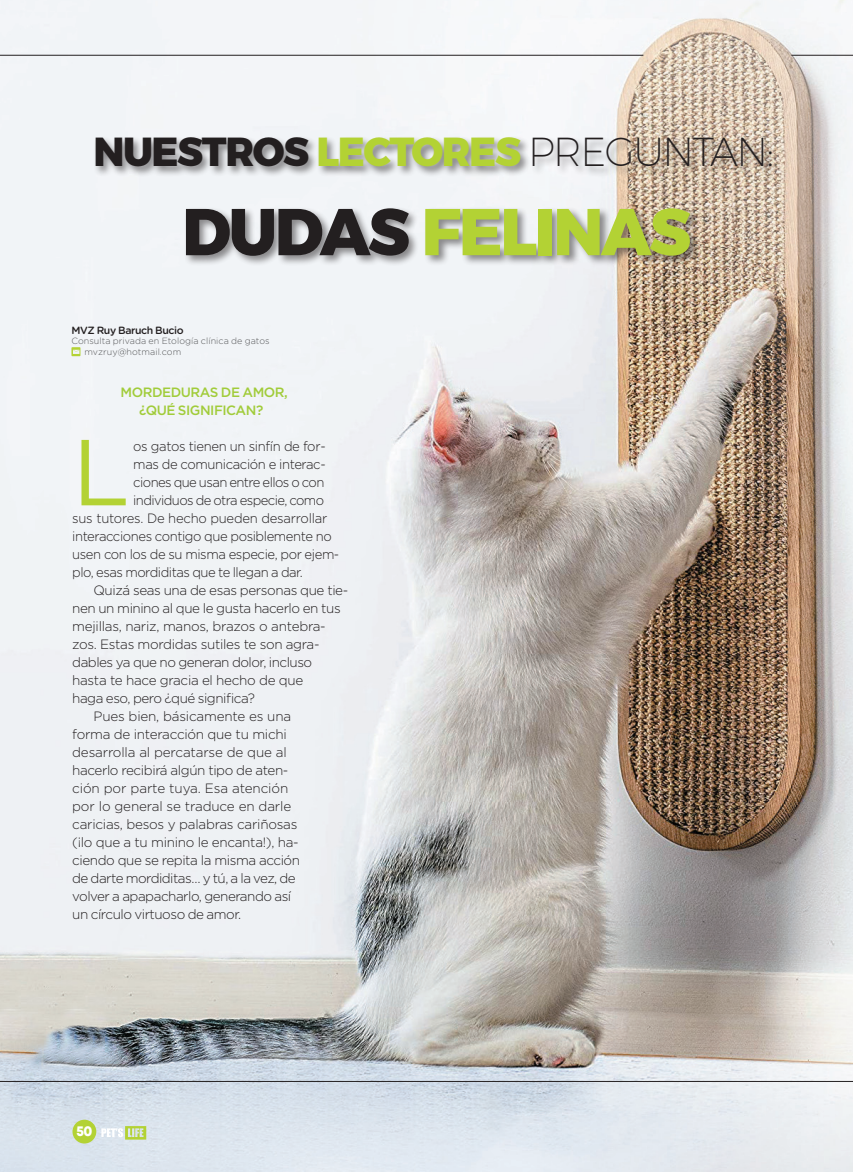
<style>
.page{position:relative;width:853px;height:1172px;background:#fff}
.page>*{position:absolute;margin:0;border:0;box-sizing:border-box;transform-origin:0 0}
.t1{font:93.45px "Gotham";color:#b3d234}
.t2{font:800 66px "Montserrat";letter-spacing:-.035em;color:#b3d234}
.t3{font:200 40.5px "Montserrat";letter-spacing:-.035em;color:#231f20}
.t4{font:14.4px "Mont Heavy DEMO";color:#fff;scale:.93 1}
.t5{font:300 13.5px/18px "Gotham";letter-spacing:-.03em;color:#231f20}
.t6{font:500 13.5px "Gotham";letter-spacing:-.035em;color:#a1cc3a}
.t7{font:500 10.5px "Gotham Rounded";letter-spacing:-.035em;color:#231f20}
.t8{font:300 9px "Gotham Rounded";letter-spacing:.005em;color:#57585a}
.s1{font-weight:800}
.s2{font-weight:800;color:#b3d234}
.s3{color:#231f20}
</style>
<div class="page">
<img style="left:0;top:0;width:853px;height:1172px">
<div style="left:94px;top:135px;width:688px;height:43px;background:#231f20;opacity:.5"></div>
<div style="left:184px;top:206px;width:517px;height:60px;background:#231f20;opacity:.5"></div>
<hr style="left:0;top:1081px;width:853px;height:1px;background:#231f20">
<div style="left:72px;top:1120px;width:24px;height:23px;background:#b3d234;border-radius:50%"></div>
<svg style="left:101px;top:1126px;width:45px;height:13px"></svg>
<hr style="left:791px;top:55px;width:62px;height:1px;background:#231f20">
<hr style="left:0;top:55px;width:643px;height:1px;background:#231f20">
<svg style="left:71px;top:347px;width:9px;height:9px"></svg>
<p class="t3" style="left:93px;top:121px;width:682px"><span class="s1">NUESTROS</span> <span class="s2">LECTORES</span> PREGUNTAN:</p>
<p class="t2" style="left:182px;top:177px;width:510px"><span class="s3">DUDAS</span> FELINAS</p>
<p class="t7" style="left:71px;top:322px;width:114px">MVZ Ruy Baruch Bucio</p>
<p class="t8" style="left:71px;top:335px;width:200px">Consulta privada en Etología clínica de gatos</p>
<p class="t8" style="left:85px;top:345px;width:98px">mvzruy@hotmail.com</p>
<p class="t6" style="left:121px;top:384px;width:169px">MORDEDURAS DE AMOR,</p>
<p class="t6" style="left:139px;top:402px;width:126px">¿QUÉ SIGNIFICAN?</p>
<p class="t1" style="left:72px;top:412px;width:59px">L</p>
<p class="t5" style="left:133px;top:437px;width:194px">os gatos tienen un sinfín de for-</p>
<p class="t5" style="left:133px;top:455px;width:194px">mas de comunicación e interac-</p>
<p class="t5" style="left:133px;top:473px;width:193px">ciones que usan entre ellos o con</p>
<p class="t5" style="left:133px;top:491px;width:192px">individuos de otra especie, como</p>
<p class="t5" style="left:72px;top:509px;width:257px">sus tutores. De hecho pueden desarrollar</p>
<p class="t5" style="left:72px;top:527px;width:261px">interacciones contigo que posiblemente no</p>
<p class="t5" style="left:72px;top:545px;width:268px">usen con los de su misma especie, por ejem-</p>
<p class="t5" style="left:72px;top:563px;width:232px">plo, esas mordiditas que te llegan a dar.</p>
<p class="t5" style="left:72px;top:581px;width:277px;text-indent:21px">Quizá seas una de esas personas que tie&shy;nen un minino al que le gusta hacerlo en tus mejillas, nariz, manos, brazos o antebra&shy;zos. Estas mordidas sutiles te son agra&shy;dables ya que no generan dolor, incluso hasta te hace gracia el hecho de que<br>haga eso, pero ¿qué significa?</p>
<p class="t5" style="left:72px;top:707px;width:229px;text-indent:21px">Pues bien, básicamente es una forma de interacción que tu michi desarrolla al percatarse de que al hacerlo recibirá algún tipo de aten&shy;ción por parte tuya. Esa atención por lo general se traduce en darle caricias, besos y palabras cariñosas (¡lo que a tu minino le encanta!), ha&shy;ciendo que se repita la misma acción de darte mordiditas… y tú, a la vez, de volver a apapacharlo, generando así un círculo virtuoso de amor.</p>
<p class="t4" style="left:76px;top:1123px;width:19px">50</p>
</div>
